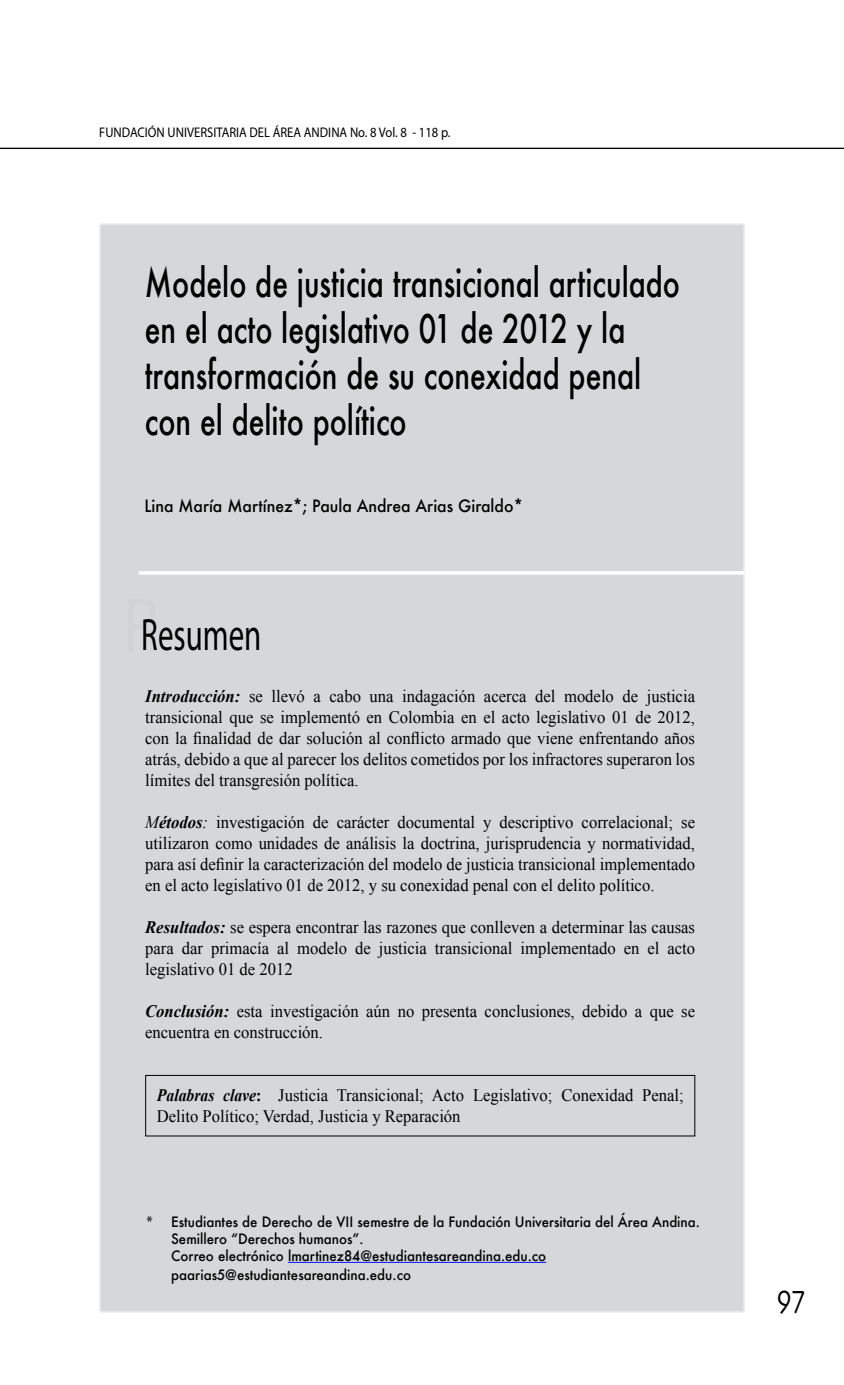
<style>
.page{position:relative;width:844px;height:1385px;background:#fff}
.page>*{position:absolute;margin:0;border:0;box-sizing:border-box;transform-origin:0 0}
.t1{font:45.5px "Myriad Pro";color:#000;scale:.68 1}
.t2{font:500 38.5px/46.2px "Futura";color:#000;scale:.74 1}
.t3{font:35px "Skia";color:#000;scale:.75 1}
.t4{font:17.5px/21px "Times New Roman";color:#000;text-align:justify;scale:.95 1}
.t5{font:500 16.62px "Futura";color:#000;scale:.95 1}
.t6{font:500 14px/16.8px "Futura";color:#000;scale:.95 1}
.t7{font:14px "Myriad Pro";color:#000;scale:.9 1}
.s1{font-size:78.75px;color:#d1d3d4}
.s2{font-weight:700;font-style:italic}
.s3{font-style:italic}
.s4{font-weight:700}
.s5{font-family:"Myriad Pro";font-weight:400;font-size:15.75px}
</style>
<div class="page">
<div style="left:99px;top:223px;width:645px;height:1089px;background:#d5d7d8;border:2px solid #e6e7e8"></div>
<hr style="left:0;top:148px;width:843px;height:1px;background:#000">
<div style="left:145px;top:1074px;width:550px;height:62px;border:1px solid #000"></div>
<hr style="left:139px;top:571px;width:605px;height:3px;background:#fff">
<hr style="left:288px;top:1261px;width:258px;height:1px;background:#1922fb">
<p class="t7" style="left:99px;top:123px;width:391px">FUNDACIÓN UNIVERSITARIA DEL ÁREA ANDINA No. 8 Vol. 8 - 118 p.</p>
<h2 class="t2" style="left:145px;top:258px;width:724px">Modelo de justicia transicional articulado en el acto legislativo 01 de 2012 y la transformación de su conexidad penal con el delito político</h2>
<p class="t5" style="left:144px;top:494px;width:400px">Lina María Martínez*; Paula Andrea Arias Giraldo*</p>
<h1 class="t1" style="left:122px;top:606px;width:206px"><span class="s1">R</span>Resumen</h1>
<p class="t4" style="left:145px;top:685px;width:580px"><span class="s2">Introducción:</span> se llevó a cabo una indagación acerca del modelo de justicia transicional que se implementó en Colombia en el acto legislativo 01 de 2012, con la finalidad de dar solución al conflicto armado que viene enfrentando años atrás, debido a que al parecer los delitos cometidos por los infractores superaron los límites del transgresión política.</p>
<p class="t4" style="left:145px;top:811px;width:580px"><span class="s3">M</span><span class="s2">étodos</span><span class="s3">:</span> investigación de carácter documental y descriptivo correlacional; se utilizaron como unidades de análisis la doctrina, jurisprudencia y normatividad, para así definir la caracterización del modelo de justicia transicional implementado en el acto legislativo 01 de 2012, y su conexidad penal con el delito político.</p>
<p class="t4" style="left:145px;top:916px;width:580px"><span class="s2">Resultados:</span> se espera encontrar las razones que conlleven a determinar las causas para dar primacía al modelo de justicia transicional implementado en el acto legislativo 01 de 2012</p>
<p class="t4" style="left:145px;top:1000px;width:580px"><span class="s2">Conclusión:</span> esta investigación aún no presenta conclusiones, debido a que se encuentra en construcción.</p>
<p class="t4" style="left:157px;top:1083px;width:556px"><span class="s2">Palabras clave</span><span class="s4">:</span> Justicia Transicional; Acto Legislativo; Conexidad Penal;<br>Delito Político; Verdad, Justicia y Reparación</p>
<p class="t6" style="left:171px;top:1213px;width:558px;text-indent:-25px"><span class="s5">*</span> Estudiantes de Derecho de VII semestre de la Fundación Universitaria del Área Andina.<br>Semillero “Derechos humanos”.<br>Correo electrónico lmartinez84@estudiantesareandina.edu.co</p>
<p class="t6" style="left:171px;top:1265px;width:254px">paarias5@estudiantesareandina.edu.co</p>
<h3 class="t3" style="left:776px;top:1274px;width:39px">97</h3>
</div>
